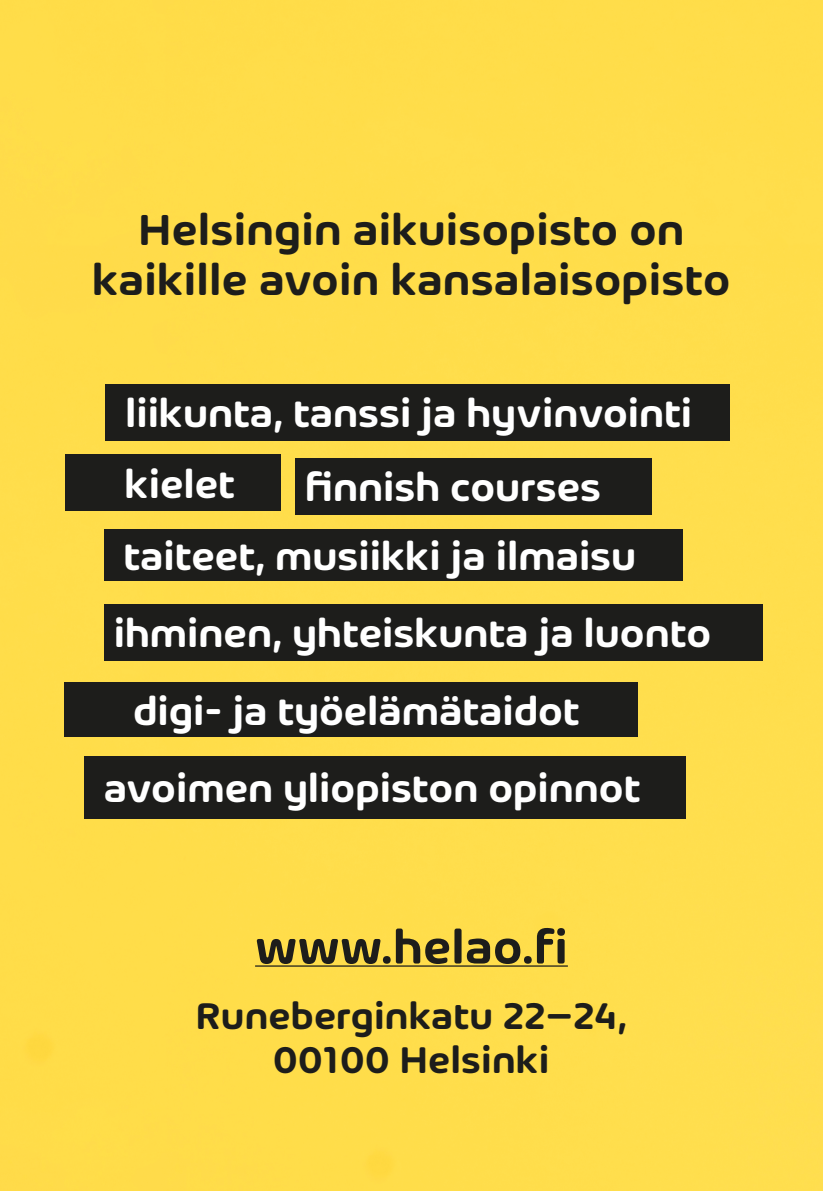
<style>
.page{position:relative;width:823px;height:1191px;background:#fff}
.page>*{position:absolute;margin:0;border:0;box-sizing:border-box;transform-origin:0 0}
.t1{font:600 50px "Arlon";letter-spacing:.005em;color:#1d1d1b}
.t2{font:600 46.2px/50.4px "Arlon";letter-spacing:.005em;color:#1d1d1b;text-align:center}
.t3{font:600 42px/68.2px "Arlon";color:#fff}
.t4{font:600 39.6px/43.2px "Arlon";letter-spacing:.005em;color:#1d1d1b;text-align:center}
</style>
<div class="page">
<div style="left:0;top:0;width:822px;height:1191px;background:#ffdd4a"></div>
<hr style="left:255px;top:965px;width:312px;height:1px;background:#1d1d1b">
<div style="left:105px;top:384px;width:624px;height:56px;background:#1d1d1b"></div>
<div style="left:84px;top:756px;width:601px;height:62px;background:#1d1d1b"></div>
<div style="left:295px;top:458px;width:356px;height:57px;background:#1d1d1b"></div>
<div style="left:65px;top:454px;width:216px;height:57px;background:#1d1d1b"></div>
<div style="left:104px;top:529px;width:578px;height:51px;background:#1d1d1b"></div>
<div style="left:104px;top:604px;width:657px;height:57px;background:#1d1d1b"></div>
<div style="left:64px;top:682px;width:573px;height:55px;background:#1d1d1b"></div>
<p class="t2" style="left:92px;top:201px;width:639px">Helsingin aikuisopisto on kaikille avoin kansalaisopisto</p>
<p class="t3" style="left:125px;top:376px;width:568px">liikunta, tanssi ja hyvinvointi</p>
<p class="t3" style="left:125px;top:446px;width:112px">kielet</p>
<p class="t3" style="left:123px;top:450px;width:514px;text-indent:181px">finnish courses taiteet, musiikki ja ilmaisu</p>
<p class="t3" style="left:133px;top:591px;width:579px;line-height:77.2px;text-indent:-19px">ihminen, yhteiskunta ja luonto digi- ja työelämätaidot</p>
<p class="t3" style="left:104px;top:750px;width:537px">avoimen yliopiston opinnot</p>
<p class="t1" style="left:255px;top:911px;width:314px">www.helao.fi</p>
<p class="t4" style="left:195px;top:991px;width:433px">Runeberginkatu 22–24,<br>00100 Helsinki</p>
</div>
